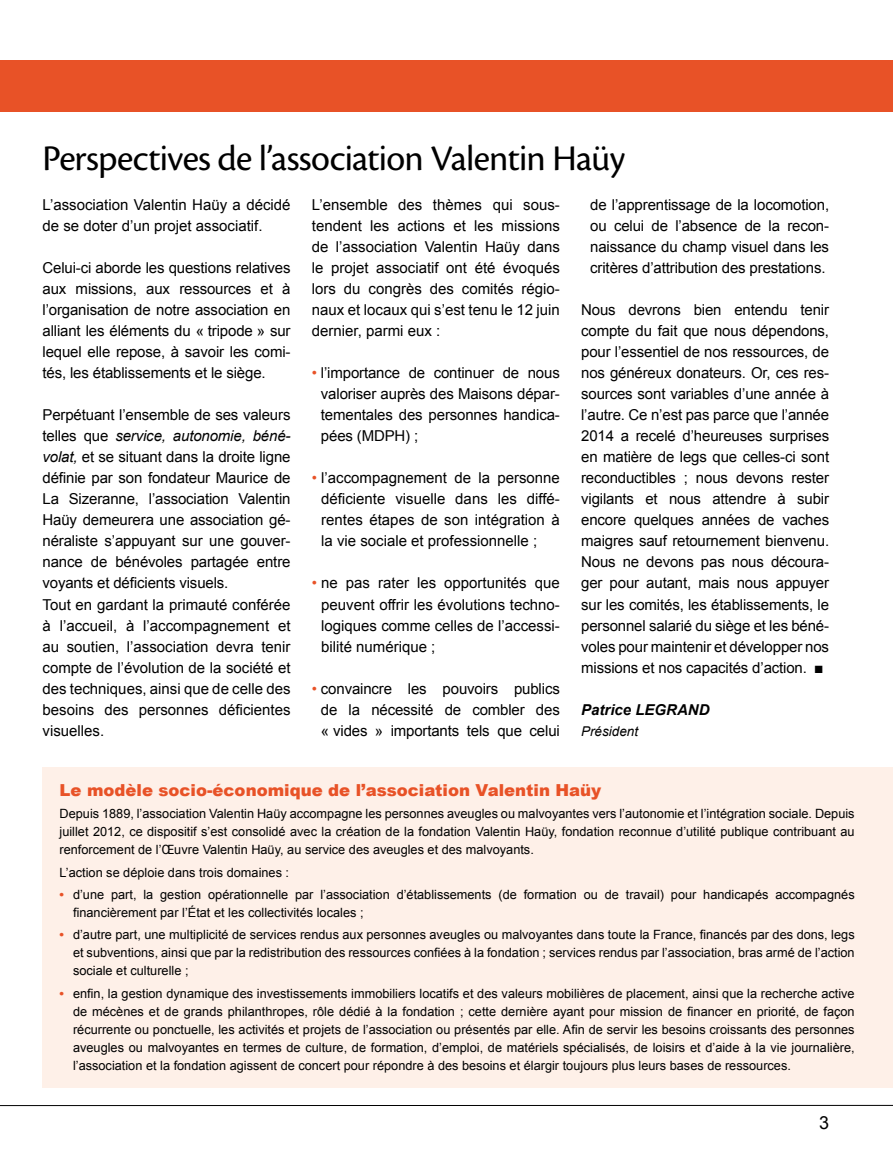
<style>
.page{position:relative;width:893px;height:1149px;background:#fff}
.page>*{position:absolute;margin:0;border:0;box-sizing:border-box;transform-origin:0 0}
.t1{font:37.5px "Cronos Pro";letter-spacing:-.02em;color:#000}
.t2{font:18px "Arial";color:#000}
.t3{font:900 16.5px "Arial";color:#e85227}
.t4{font:15px/21px "Arial";letter-spacing:-.01em;color:#000;text-align:justify}
.t5{font:italic 700 15px "Arial";color:#000}
.t6{font:italic 13.5px "Arial";color:#000}
.t7{font:12.75px/18px "Arial";color:#000;text-align:justify}
.s1{font-style:italic}
.s2{color:#e85227}
.s3{font-weight:700;color:#e85227}
</style>
<div class="page">
<hr style="left:0;top:1104px;width:893px;height:1px;background:#000">
<div style="left:0;top:61px;width:893px;height:51px;background:#e85227"></div>
<div style="left:43px;top:767px;width:850px;height:319px;background:#fef0e8"></div>
<h1 class="t1" style="left:43px;top:137px;width:584px">Perspectives de l’association Valentin Haüy</h1>
<p class="t4" style="left:43px;top:194px;width:250px">L’association Valentin Haüy a décidé de se doter d’un projet associatif.</p>
<p class="t4" style="left:43px;top:257px;width:250px">Celui-ci aborde les questions relatives aux missions, aux ressources et à l’organisation de notre association en alliant les éléments du « tripode » sur lequel elle repose, à savoir les comi&shy;tés, les établissements et le siège.</p>
<p class="t4" style="left:43px;top:404px;width:250px;text-align:left">Perpétuant l’ensemble de ses valeurs telles que <span class="s1">service, autonomie, béné&shy;volat,</span> et se situant dans la droite ligne définie par son fondateur Maurice de La Sizeranne, l’association Valentin Haüy demeurera une association gé&shy;néraliste s’appuyant sur une gouver&shy;nance de bénévoles partagée entre voyants et déficients visuels.<br>Tout en gardant la primauté conférée à l’accueil, à l’accompagnement et au soutien, l’association devra tenir compte de l’évolution de la société et des techniques, ainsi que de celle des besoins des personnes déficientes visuelles.</p>
<p class="t4" style="left:312px;top:194px;width:250px">L’ensemble des thèmes qui sous&shy;tendent les actions et les missions de l’association Valentin Haüy dans le projet associatif ont été évoqués lors du congrès des comités régio&shy;naux et locaux qui s’est tenu le 12 juin dernier, parmi eux :</p>
<p class="t4" style="left:321px;top:362px;width:240px;text-indent:-9px"><span class="s2">•</span> l’importance de continuer de nous valoriser auprès des Maisons dépar&shy;tementales des personnes handica&shy;pées (MDPH) ;</p>
<p class="t4" style="left:321px;top:467px;width:240px;text-indent:-9px"><span class="s2">•</span> l’accompagnement de la personne déficiente visuelle dans les diffé&shy;rentes étapes de son intégration à la vie sociale et professionnelle ;</p>
<p class="t4" style="left:321px;top:572px;width:240px;text-indent:-9px"><span class="s2">•</span> ne pas rater les opportunités que peuvent offrir les évolutions techno&shy;logiques comme celles de l’accessi&shy;bilité numérique ;</p>
<p class="t4" style="left:321px;top:677px;width:240px;text-indent:-9px"><span class="s2">•</span> convaincre les pouvoirs publics de la nécessité de combler des « vides » importants tels que celui</p>
<p class="t4" style="left:590px;top:194px;width:240px">de l’apprentissage de la locomotion, ou celui de l’absence de la recon&shy;naissance du champ visuel dans les critères d’attribution des prestations.</p>
<p class="t4" style="left:581px;top:299px;width:250px">Nous devrons bien entendu tenir compte du fait que nous dépendons, pour l’essentiel de nos ressources, de nos généreux donateurs. Or, ces res&shy;sources sont variables d’une année à l’autre. Ce n’est pas parce que l’année 2014 a recelé d’heureuses surprises en matière de legs que celles-ci sont reconductibles ; nous devons rester vigilants et nous attendre à subir encore quelques années de vaches maigres sauf retournement bienvenu.<br>Nous ne devons pas nous découra&shy;ger pour autant, mais nous appuyer sur les comités, les établissements, le personnel salarié du siège et les béné&shy;voles pour maintenir et développer nos missions et nos capacités d’action. ■</p>
<p class="t5" style="left:581px;top:699px;width:130px">Patrice LEGRAND</p>
<p class="t6" style="left:581px;top:722px;width:59px">Président</p>
<p class="t3" style="left:60px;top:780px;width:543px">Le modèle socio-économique de l’association Valentin Haüy</p>
<p class="t7" style="left:60px;top:804px;width:797px">Depuis 1889, l’association Valentin Haüy accompagne les personnes aveugles ou malvoyantes vers l’autonomie et l’intégration sociale. Depuis juillet 2012, ce dispositif s’est consolidé avec la création de la fondation Valentin Haüy, fondation reconnue d’utilité publique contribuant au renforcement de l’Œuvre Valentin Haüy, au service des aveugles et des malvoyants.</p>
<p class="t7" style="left:60px;top:863px;width:231px">L’action se déploie dans trois domaines :</p>
<p class="t7" style="left:73px;top:885px;width:783px;text-indent:-14px"><span class="s3">•</span> d’une part, la gestion opérationnelle par l’association d’établissements (de formation ou de travail) pour handicapés accompagnés financièrement par l’État et les collectivités locales ;</p>
<p class="t7" style="left:73px;top:925px;width:783px;text-indent:-14px"><span class="s3">•</span> d’autre part, une multiplicité de services rendus aux personnes aveugles ou malvoyantes dans toute la France, financés par des dons, legs et subventions, ainsi que par la redistribution des ressources confiées à la fondation ; services rendus par l’association, bras armé de l’action sociale et culturelle ;</p>
<p class="t7" style="left:73px;top:983px;width:783px;text-indent:-14px"><span class="s3">•</span> enfin, la gestion dynamique des investissements immobiliers locatifs et des valeurs mobilières de placement, ainsi que la recherche active de mécènes et de grands philanthropes, rôle dédié à la fondation ; cette dernière ayant pour mission de financer en priorité, de façon récurrente ou ponctuelle, les activités et projets de l’association ou présentés par elle. Afin de servir les besoins croissants des personnes aveugles ou malvoyantes en termes de culture, de formation, d’emploi, de matériels spécialisés, de loisirs et d’aide à la vie journalière, l’association et la fondation agissent de concert pour répondre à des besoins et élargir toujours plus leurs bases de ressources.</p>
<p class="t2" style="left:819px;top:1110px;width:12px">3</p>
</div>
